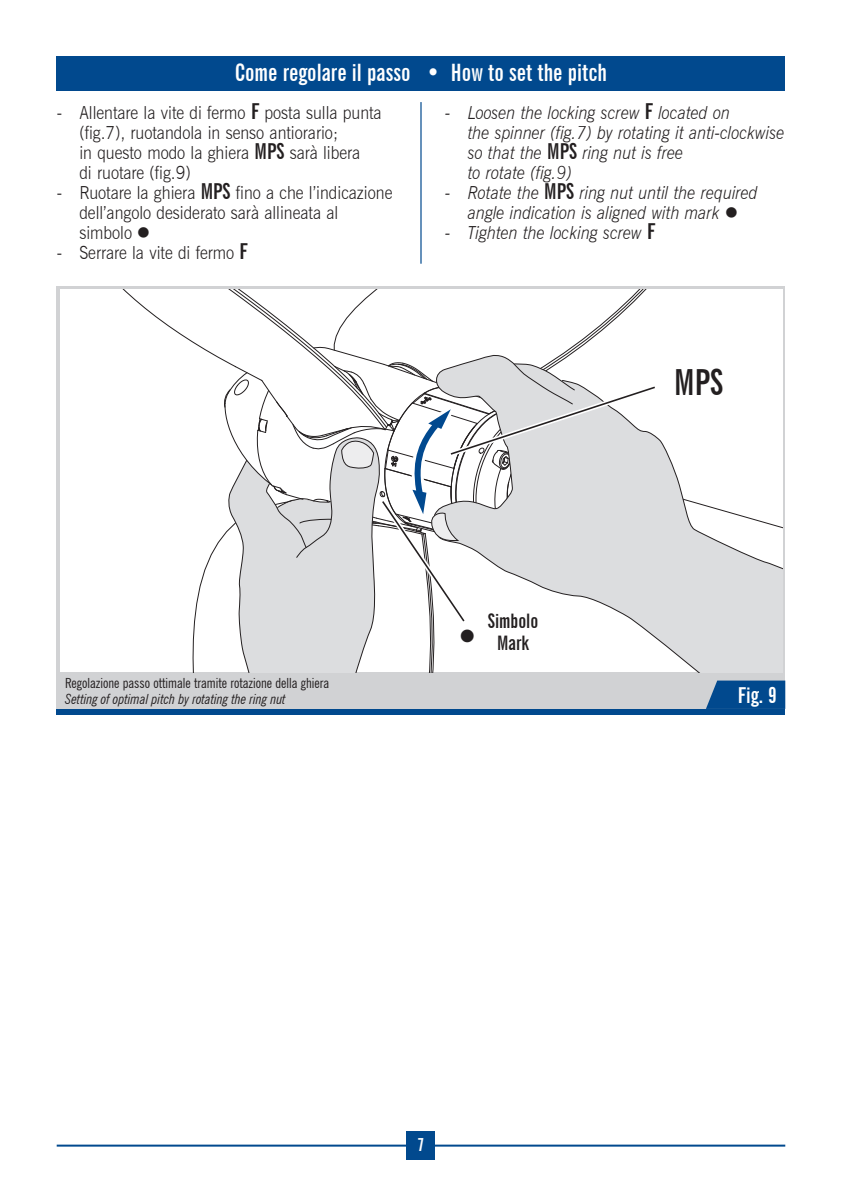
<style>
.page{position:relative;width:842px;height:1191px;background:#fff}
.page>*{position:absolute;margin:0;border:0;box-sizing:border-box;transform-origin:0 0}
.t1{font:700 extra-condensed 36px "News Gothic BT";color:#231f20}
.t2{font:700 extra-condensed 24px "News Gothic BT";color:#fff}
.t3{font:700 extra-condensed 22px "News Gothic BT";color:#fff}
.t4{font:22px "Wingdings";color:#231f20}
.t5{font:700 extra-condensed 20px/22px "News Gothic BT";color:#231f20;text-align:center}
.t6{font:300 18px/20px "News Gothic BT";color:#231f20;scale:.9 1}
.t7{font:italic 300 18px/20px "News Gothic BT";color:#231f20;scale:.9 1}
.t8{font:700 extra-condensed 18px "News Gothic BT";color:#fff}
.t9{font:condensed 14px "News Gothic BT";color:#231f20}
.t10{font:italic condensed 14px "News Gothic BT";color:#231f20}
.s1{font-weight:700;font-stretch:extra-condensed;font-size:22px}
.s2{font-weight:700;font-style:normal;font-stretch:extra-condensed;font-size:22px}
</style>
<div class="page">
<hr style="left:57px;top:1144px;width:728px;height:2px;background:#01498e">
<div style="left:407px;top:1131px;width:28px;height:28px;background:#01498e"></div>
<div style="left:57px;top:57px;width:728px;height:34px;background:#01498e"></div>
<hr style="left:420px;top:102px;width:2px;height:162px;background:#01498e">
<div style="left:57px;top:286px;width:728px;height:423px;background:#d1d2d4"></div>
<div style="left:57px;top:709px;width:728px;height:5px;background:#01498e"></div>
<div style="left:60px;top:289px;width:722px;height:383px;background:#fff"></div>
<svg style="left:122px;top:289px;width:78px;height:58px"></svg>
<svg style="left:704px;top:504px;width:78px;height:168px"></svg>
<svg style="left:200px;top:289px;width:504px;height:383px"></svg>
<svg style="left:706px;top:680px;width:79px;height:29px;background:#135594"></svg>
<h2 class="t2" style="left:235px;top:58px;width:374px">Come regolare il passo • How to set the pitch</h2>
<p class="t6" style="left:79px;top:102px;width:337px;text-indent:-23px">- Allentare la vite di fermo <span class="s1">F</span> posta sulla punta (fig.7), ruotandola in senso antiorario;<br>in questo modo la ghiera <span class="s1">MPS</span> sarà libera<br>di ruotare (fig.9)</p>
<p class="t6" style="left:79px;top:182px;width:349px;text-indent:-23px">- Ruotare la ghiera <span class="s1">MPS</span> fino a che l’indicazione dell’angolo desiderato sarà allineata al simbolo ●</p>
<p class="t6" style="left:57px;top:242px;width:214px">- Serrare la vite di fermo <span class="s1">F</span></p>
<p class="t7" style="left:468px;top:102px;width:353px;text-indent:-23px">- Loosen the locking screw <span class="s2">F</span> located on<br>the spinner (fig.7) by rotating it anti-clockwise so that the <span class="s2">MPS</span> ring nut is free<br>to rotate (fig.9)</p>
<p class="t7" style="left:445px;top:182px;width:349px;text-align:center">- Rotate the <span class="s2">MPS</span> ring nut until the required angle indication is aligned with mark ●</p>
<p class="t7" style="left:445px;top:222px;width:235px">- Tighten the locking screw <span class="s2">F</span></p>
<p class="t9" style="left:65px;top:675px;width:266px">Regolazione passo ottimale tramite rotazione della ghiera</p>
<p class="t10" style="left:65px;top:691px;width:222px">Setting of optimal pitch by rotating the ring nut</p>
<p class="t4" style="left:459px;top:624px;width:18px">●</p>
<p class="t5" style="left:488px;top:609px;width:52px">Simbolo<br>Mark</p>
<h1 class="t1" style="left:674px;top:360px;width:50px">MPS</h1>
<p class="t3" style="left:738px;top:682px;width:40px">Fig. 9</p>
<p class="t8" style="left:417px;top:1133px;width:9px">7</p>
</div>
